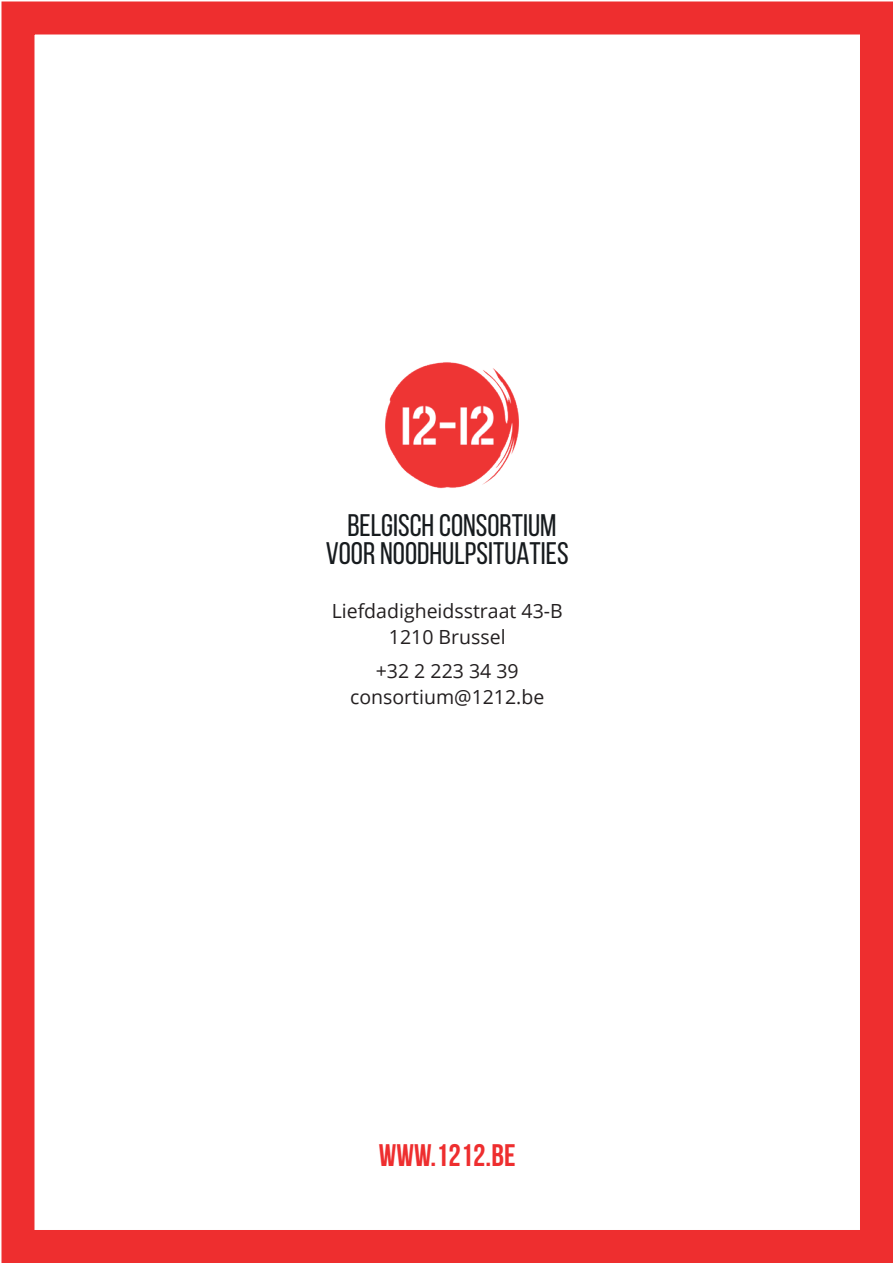
<style>
.page{position:relative;width:893px;height:1263px;background:#fff}
.page>*{position:absolute;margin:0;border:0;box-sizing:border-box;transform-origin:0 0}
.t1{font:31.2px/27.9px "Bebas Neue";color:#171b1e;text-align:center}
.t2{font:700 31.2px "Bebas Neue";color:#ee2e2f}
.t3{font:19.5px/25.5px "Open Sans";color:#231f20;text-align:center}
</style>
<div class="page">
<div style="left:2px;top:2px;width:891px;height:1261px;border:33px solid #ee2e2f"></div>
<img style="left:385px;top:362px;width:134px;height:127px">
<h1 class="t1" style="left:326px;top:511px;width:244px">BELGISCH CONSORTIUM<br>VOOR NOODHULPSITUATIES</h1>
<p class="t3" style="left:332px;top:598px;width:233px">Liefdadigheidsstraat 43-B<br>1210 Brussel</p>
<p class="t3" style="left:350px;top:658px;width:196px">+32 2 223 34 39 consortium@1212.be</p>
<h1 class="t2" style="left:379px;top:1138px;width:138px">WWW.1212.BE</h1>
</div>
